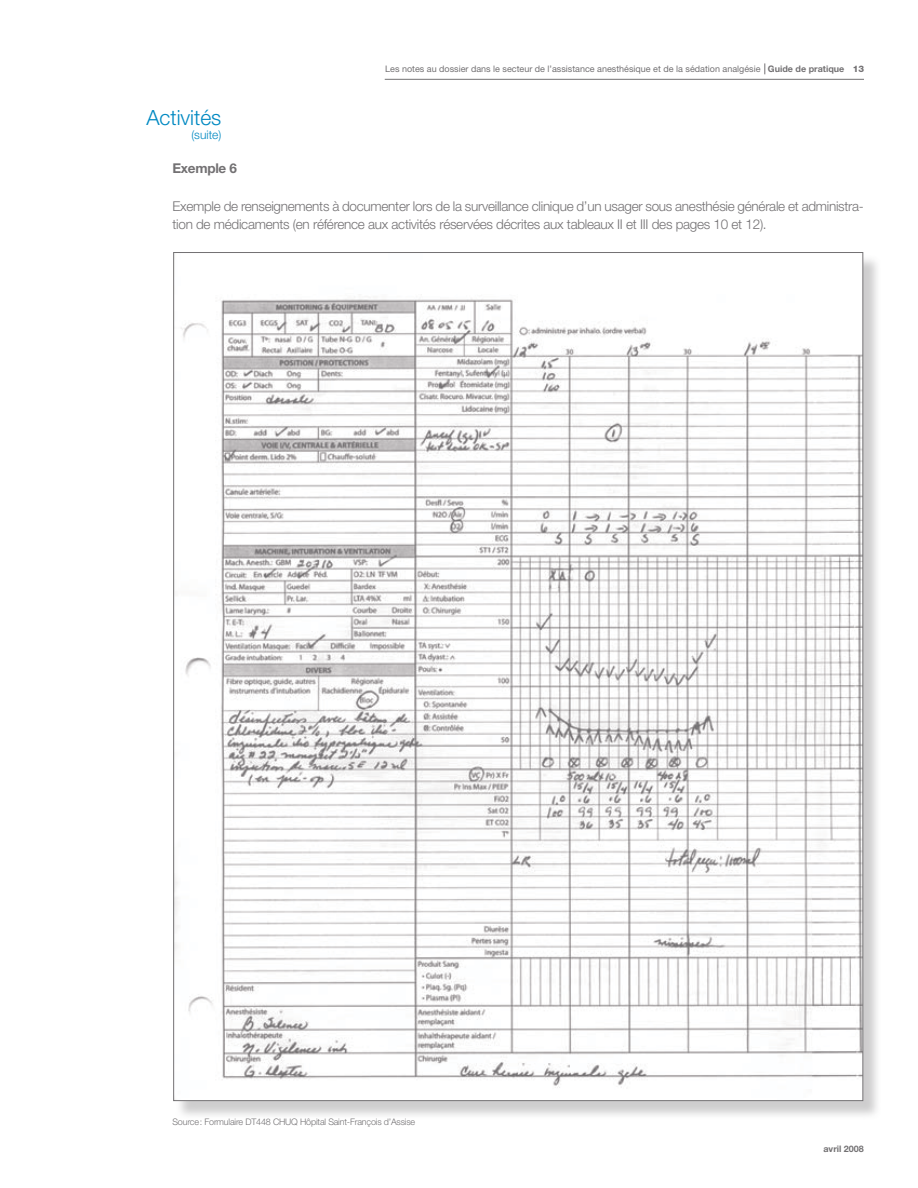
<style>
.page{position:relative;width:918px;height:1188px;background:#fff}
.page>*{position:absolute;margin:0;border:0;box-sizing:border-box;transform-origin:0 0}
.t1{font:300 21px "Helvetica Neue";color:#0089c2}
.t2{font:300 13.5px/18px "Helvetica Neue";letter-spacing:-.02em;color:#737173}
.t3{font:700 13.5px "Helvetica Neue";letter-spacing:-.02em;color:#737173}
.t4{font:300 12px "Helvetica Neue";color:#0089c2}
.t5{font:9px "Helvetica Neue";color:#737173}
.t6{font:300 9px "Helvetica Neue";letter-spacing:-.02em;color:#737173}
.t7{font:700 9px "Helvetica Neue";color:#737173}
.s1{font-weight:700}
.s2{font-weight:800}
</style>
<div class="page">
<hr style="left:385px;top:79px;width:479px;height:1px;background:#737173">
<div style="left:176px;top:254px;width:712px;height:872px;background:#737173;opacity:.35"></div>
<img style="left:175px;top:254px;width:686px;height:845px">
<h1 class="t1" style="left:146px;top:104px;width:77px">Activités</h1>
<p class="t4" style="left:191px;top:127px;width:31px">(suite)</p>
<p class="t5" style="left:385px;top:63px;width:480px">Les notes au dossier dans le secteur de l’assistance anesthésique et de la sédation analgésie <span class="s1">Guide de pratique</span> <span class="s2">13</span></p>
<p class="t3" style="left:172px;top:159px;width:66px">Exemple 6</p>
<p class="t2" style="left:172px;top:197px;width:693px">Exemple de renseignements à documenter lors de la surveillance clinique d’un usager sous anesthésie générale et administra&shy;tion de médicaments (en référence aux activités réservées décrites aux tableaux II et III des pages 10 et 12).</p>
<p class="t6" style="left:172px;top:1116px;width:244px">Source: Formulaire DT448 CHUQ Hôpital Saint-François d’Assise</p>
<p class="t7" style="left:823px;top:1143px;width:42px">avril 2008</p>
</div>
